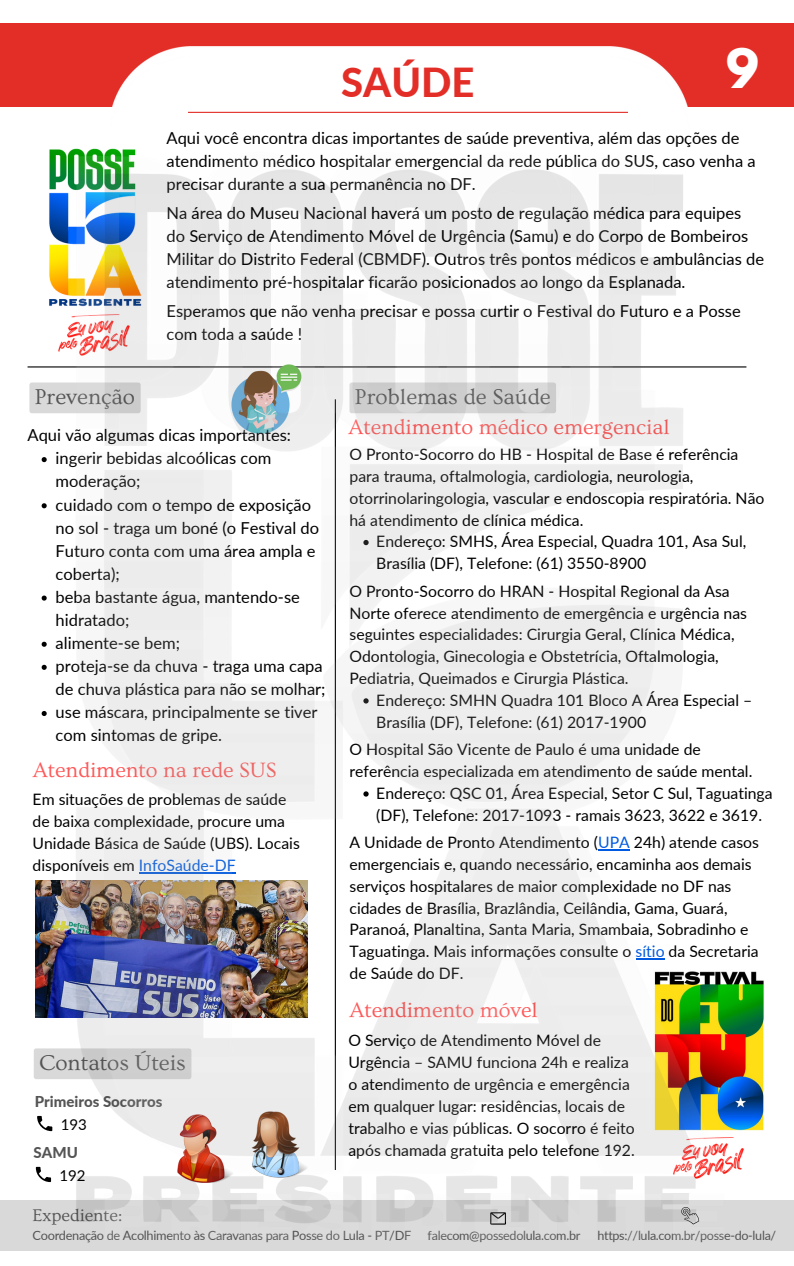
<style>
.page{position:relative;width:794px;height:1266px;background:#fff}
.page>*{position:absolute;margin:0;border:0;box-sizing:border-box;transform-origin:0 0}
.t1{font:700 48px "League Spartan";color:#fff}
.t2{font:800 39.97px "Lato";color:#e32e27}
.t3{font:22.5px "Ovo";color:#545454}
.t4{font:21.75px "Ovo";color:#ff5757}
.t5{font:17.7px "Ovo";color:#545454}
.t6{font:16.5px/23.1px "Lato";color:#000}
.t7{font:15.75px/21.8px "Lato";color:#000}
.t8{font:800 15px "Lato";color:#545454}
.t9{font:15px "Lato";color:#000}
.t10{font:12.75px "Lato";letter-spacing:-.025em;color:#545454}
.t11{font:12.6px "Lato";letter-spacing:-.025em;color:#545454}
.s1{color:#015be1}
</style>
<div class="page">
<div style="left:0;top:23px;width:793px;height:83px;background:#e32e27"></div>
<img style="left:151px;top:46px;width:498px;height:11px">
<div style="left:109px;top:57px;width:580px;height:56px;background:#fff"></div>
<hr style="left:188px;top:112px;width:439px;height:1px;background:#e32e27">
<img style="left:2px;top:148px;width:791px;height:1103px">
<h2 class="t2" style="left:341px;top:57px;width:135px">SAÚDE</h2>
<h1 class="t1" style="left:725px;top:45px;width:35px">9</h1>
<p class="t6" style="left:166px;top:127px;width:590px;line-height:22.9px">Aqui você encontra dicas importantes de saúde preventiva, além das opções de atendimento médico hospitalar emergencial da rede pública do SUS, caso venha a precisar durante a sua permanência no DF.</p>
<p class="t6" style="left:166px;top:201px;width:598px;line-height:22.9px">Na área do Museu Nacional haverá um posto de regulação médica para equipes<br>do Serviço de Atendimento Móvel de Urgência (Samu) e do Corpo de Bombeiros Militar do Distrito Federal (CBMDF). Outros três pontos médicos e ambulâncias de atendimento pré-hospitalar ficarão posicionados ao longo da Esplanada.</p>
<p class="t6" style="left:166px;top:299px;width:575px;line-height:22.9px">Esperamos que não venha precisar e possa curtir o Festival do Futuro e a Posse com toda a saúde !</p>
<h3 class="t3" style="left:35px;top:385px;width:102px">Prevenção</h3>
<h3 class="t3" style="left:354px;top:385px;width:197px">Problemas de Saúde</h3>
<p class="t6" style="left:28px;top:423px;width:265px">Aqui vão algumas dicas importantes:</p>
<p class="t6" style="left:56px;top:446px;width:271px">ingerir bebidas alcoólicas com moderação;<br>cuidado com o tempo de exposição no sol - traga um boné (o Festival do<br>Futuro conta com uma área ampla e coberta);<br>beba bastante água, mantendo-se hidratado;<br>alimente-se bem;<br>proteja-se da chuva - traga uma capa de chuva plástica para não se molhar; use máscara, principalmente se tiver com sintomas de gripe.</p>
<h3 class="t4" style="left:33px;top:758px;width:245px">Atendimento na rede SUS</h3>
<p class="t7" style="left:33px;top:788px;width:269px;line-height:22px">Em situações de problemas de saúde de baixa complexidade, procure uma Unidade Básica de Saúde (UBS). Locais disponíveis em <span class="s1">InfoSaúde-DF</span></p>
<h3 class="t3" style="left:39px;top:1051px;width:148px">Contatos Úteis</h3>
<p class="t8" style="left:35px;top:1092px;width:129px">Primeiros Socorros</p>
<p class="t9" style="left:61px;top:1115px;width:28px">193</p>
<p class="t8" style="left:34px;top:1143px;width:46px">SAMU</p>
<p class="t9" style="left:59px;top:1166px;width:28px">192</p>
<h3 class="t4" style="left:348px;top:415px;width:323px">Atendimento médico emergencial</h3>
<p class="t7" style="left:349px;top:443px;width:416px">O Pronto-Socorro do HB - Hospital de Base é referência para trauma, oftalmologia, cardiologia, neurologia, otorrinolaringologia, vascular e endoscopia respiratória. Não há atendimento de clínica médica.</p>
<p class="t7" style="left:376px;top:530px;width:371px">Endereço: SMHS, Área Especial, Quadra 101, Asa Sul,<br>Brasília (DF), Telefone: (61) 3550-8900</p>
<p class="t7" style="left:349px;top:580px;width:399px">O Pronto-Socorro do HRAN - Hospital Regional da Asa Norte oferece atendimento de emergência e urgência nas seguintes especialidades: Cirurgia Geral, Clínica Médica, Odontologia, Ginecologia e Obstetrícia, Oftalmologia, Pediatria, Queimados e Cirurgia Plástica.</p>
<p class="t7" style="left:376px;top:689px;width:377px">Endereço: SMHN Quadra 101 Bloco A Área Especial –<br>Brasília (DF), Telefone: (61) 2017-1900</p>
<p class="t7" style="left:349px;top:738px;width:404px">O Hospital São Vicente de Paulo é uma unidade de referência especializada em atendimento de saúde mental.</p>
<p class="t7" style="left:376px;top:782px;width:397px">Endereço: QSC 01, Área Especial, Setor C Sul, Taguatinga (DF), Telefone: 2017-1093 - ramais 3623, 3622 e 3619.</p>
<p class="t7" style="left:349px;top:831px;width:411px">A Unidade de Pronto Atendimento (<span class="s1">UPA</span> 24h) atende casos emergenciais e, quando necessário, encaminha aos demais serviços hospitalares de maior complexidade no DF nas cidades de Brasília, Brazlândia, Ceilândia, Gama, Guará, Paranoá, Planaltina, Santa Maria, Smambaia, Sobradinho e Taguatinga. Mais informações consulte o <span class="s1">sítio</span> da Secretaria de Saúde do DF.</p>
<h3 class="t4" style="left:349px;top:998px;width:190px">Atendimento móvel</h3>
<p class="t7" style="left:348px;top:1029px;width:288px;line-height:22px">O Serviço de Atendimento Móvel de Urgência – SAMU funciona 24h e realiza o atendimento de urgência e emergência em qualquer lugar: residências, locais de trabalho e vias públicas. O socorro é feito após chamada gratuita pelo telefone 192.</p>
<p class="t5" style="left:33px;top:1206px;width:91px">Expediente:</p>
<p class="t10" style="left:33px;top:1227px;width:380px">Coordenação de Acolhimento às Caravanas para Posse do Lula - PT/DF</p>
<p class="t11" style="left:427px;top:1227px;width:154px">falecom@possedolula.com.br</p>
<p class="t11" style="left:597px;top:1227px;width:180px">https://lula.com.br/posse-do-lula/</p>
</div>
